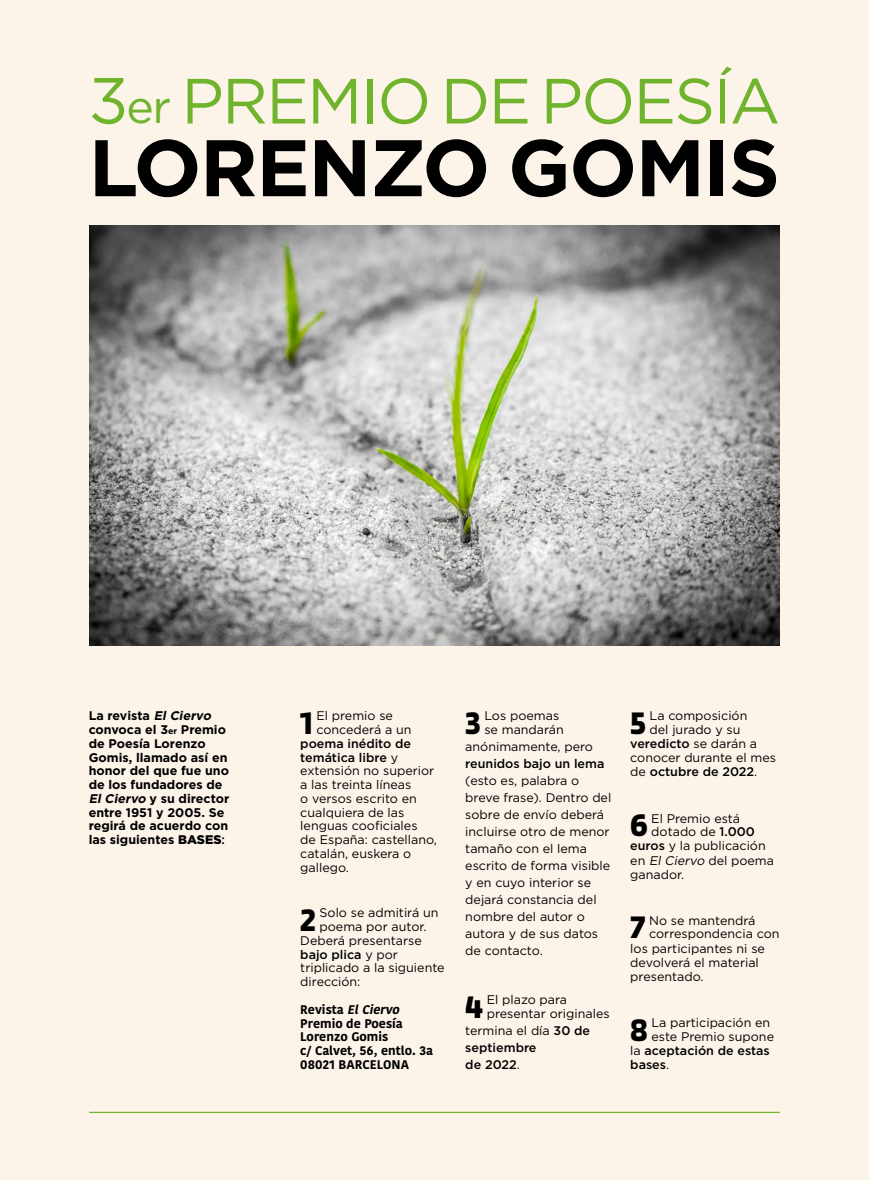
<style>
.page{position:relative;width:869px;height:1180px;background:#fff}
.page>*{position:absolute;margin:0;border:0;box-sizing:border-box;transform-origin:0 0}
.t1{font:700 80px "Gotham";letter-spacing:-.02em;color:#000}
.t2{font:63.75px "Gotham";letter-spacing:-.03em;color:#70b32c}
.capitular_negra{font:700 34.38px "Blinker";color:#000}
.capitular_negra-2{font:12.5px/17px "Gotham";color:#000}
.texto_pplg{font:700 12.5px/13.8px "Gotham";color:#000}
.capitular_negra-3{font:500 12.5px/17px "Gotham";color:#000}
.t3{font:700 12.5px "Kohinoor Bangla";color:#000}
.t4{font:italic 700 12.5px "Kohinoor Bangla";color:#000}
.s1{font-size:65px}
.s2{font-size:46.25px}
.s3{font-style:italic}
.s4{font-size:8.75px}
.s5{font-weight:900}
.s6{font-weight:500}
.s7{font-weight:400}
.s8{font-style:normal}
</style>
<div class="page">
<div style="left:0;top:0;width:868px;height:1180px;background:#fcf4e9"></div>
<img style="left:89px;top:225px;width:690px;height:420px">
<hr style="left:89px;top:1112px;width:690px;height:1px;background:#70b32c">
<p class="t2" style="left:89px;top:60px;width:692px"><span class="s1">3</span><span class="s2">er</span> PREMIO DE POESÍA</p>
<p class="t1" style="left:89px;top:115px;width:692px">LORENZO GOMIS</p>
<p class="texto_pplg" style="left:89px;top:709px;width:142px">La revista <span class="s3">El Ciervo </span>convoca el 3<span class="s4">er</span> Premio de Poesía Lorenzo<br>Gomis, llamado así en honor del que fue uno de los fundadores de<br><span class="s3">El Ciervo</span> y su director entre 1951 y 2005. Se regirá de acuerdo con las siguientes <span class="s5">BASES</span><span class="s6">:</span></p>
<p class="capitular_negra" style="left:300px;top:705px;width:14px">1</p>
<p class="capitular_negra-2" style="left:316px;top:707px;width:78px">El premio se</p>
<p class="capitular_negra-2" style="left:316px;top:721px;width:96px">concederá a un</p>
<p class="capitular_negra-3" style="left:300px;top:735px;width:112px">poema inédito de</p>
<p class="capitular_negra-3" style="left:300px;top:748px;width:99px">temática libre <span class="s7">y</span></p>
<p class="capitular_negra-2" style="left:300px;top:762px;width:135px">extensión no superior</p>
<p class="capitular_negra-2" style="left:300px;top:776px;width:112px">a las treinta líneas</p>
<p class="capitular_negra-2" style="left:300px;top:790px;width:118px">o versos escrito en</p>
<p class="capitular_negra-2" style="left:300px;top:803px;width:105px">cualquiera de las</p>
<p class="capitular_negra-2" style="left:300px;top:817px;width:119px">lenguas cooficiales</p>
<p class="capitular_negra-2" style="left:300px;top:831px;width:138px">de España: castellano,</p>
<p class="capitular_negra-2" style="left:300px;top:845px;width:112px">catalán, euskera o</p>
<p class="capitular_negra-2" style="left:300px;top:858px;width:50px">gallego.</p>
<p class="capitular_negra" style="left:300px;top:902px;width:17px">2</p>
<p class="capitular_negra-2" style="left:319px;top:904px;width:120px">Solo se admitirá un</p>
<p class="capitular_negra-2" style="left:319px;top:918px;width:108px">poema por autor.</p>
<p class="capitular_negra-2" style="left:300px;top:932px;width:123px">Deberá presentarse</p>
<p class="capitular_negra-3" style="left:300px;top:945px;width:99px">bajo plica <span class="s7">y por</span></p>
<p class="capitular_negra-2" style="left:300px;top:959px;width:146px">triplicado a la siguiente</p>
<p class="capitular_negra-2" style="left:300px;top:973px;width:62px">dirección:</p>
<p class="t4" style="left:300px;top:999px;width:104px"><span class="s8">Revista</span> ElCiervo</p>
<p class="t3" style="left:300px;top:1012px;width:104px">Premio de Poesía</p>
<p class="t3" style="left:300px;top:1026px;width:90px">Lorenzo Gomis</p>
<p class="t3" style="left:300px;top:1040px;width:134px">c/ Calvet, 56, entlo. 3a</p>
<p class="t3" style="left:300px;top:1054px;width:110px">08021 BARCELONA</p>
<p class="capitular_negra" style="left:465px;top:705px;width:17px">3</p>
<p class="capitular_negra-2" style="left:484px;top:709px;width:81px;line-height:13.8px">Los poemas se mandarán</p>
<p class="capitular_negra-2" style="left:465px;top:738px;width:147px">anónimamente, pero <span class="s6">reunidos bajo un lema </span>(esto es, palabra o breve frase). Dentro del sobre de envío deberá incluirse otro de menor tamaño con el lema escrito de forma visible y en cuyo interior se dejará constancia del nombre del autor o autora y de sus datos de contacto.</p>
<p class="capitular_negra" style="left:465px;top:989px;width:19px">4</p>
<p class="capitular_negra-2" style="left:486px;top:993px;width:124px;line-height:13.8px">El plazo para presentar originales</p>
<p class="capitular_negra-3" style="left:465px;top:1022px;width:126px"><span class="s7">termina el día</span> 30 de septiembre<br>de 2022<span class="s7">.</span></p>
<p class="capitular_negra" style="left:630px;top:705px;width:17px">5</p>
<p class="capitular_negra-2" style="left:649px;top:707px;width:99px">La composición</p>
<p class="capitular_negra-2" style="left:649px;top:721px;width:92px">del jurado y su</p>
<p class="capitular_negra-3" style="left:630px;top:735px;width:128px">veredicto <span class="s7">se darán a</span></p>
<p class="capitular_negra-2" style="left:630px;top:749px;width:147px">conocer durante el mes</p>
<p class="capitular_negra-3" style="left:630px;top:763px;width:128px"><span class="s7">de</span> octubre de 2022<span class="s7">.</span></p>
<p class="capitular_negra" style="left:630px;top:807px;width:19px">6</p>
<p class="capitular_negra-2" style="left:651px;top:809px;width:90px">El Premio está</p>
<p class="capitular_negra-2" style="left:651px;top:823px;width:105px">dotado de <span class="s6">1.000</span></p>
<p class="capitular_negra-2" style="left:630px;top:837px;width:137px"><span class="s6">euros</span> y la publicación</p>
<p class="capitular_negra-2" style="left:630px;top:851px;width:145px">en <span class="s3">El Ciervo</span> del poema</p>
<p class="capitular_negra-2" style="left:630px;top:865px;width:55px">ganador.</p>
<p class="capitular_negra" style="left:630px;top:910px;width:17px">7</p>
<p class="capitular_negra-2" style="left:649px;top:911px;width:108px">No se mantendrá</p>
<p class="capitular_negra-2" style="left:649px;top:925px;width:132px">correspondencia con</p>
<p class="capitular_negra-2" style="left:630px;top:939px;width:136px">los participantes ni se</p>
<p class="capitular_negra-2" style="left:630px;top:954px;width:130px">devolverá el material</p>
<p class="capitular_negra-2" style="left:630px;top:968px;width:75px">presentado.</p>
<p class="capitular_negra" style="left:630px;top:1012px;width:19px">8</p>
<p class="capitular_negra-2" style="left:651px;top:1014px;width:120px">La participación en</p>
<p class="capitular_negra-2" style="left:651px;top:1027px;width:124px">este Premio supone</p>
<p class="capitular_negra-3" style="left:630px;top:1042px;width:141px"><span class="s7">la</span> aceptación de estas</p>
<p class="capitular_negra-3" style="left:630px;top:1056px;width:40px">bases<span class="s7">.</span></p>
</div>
